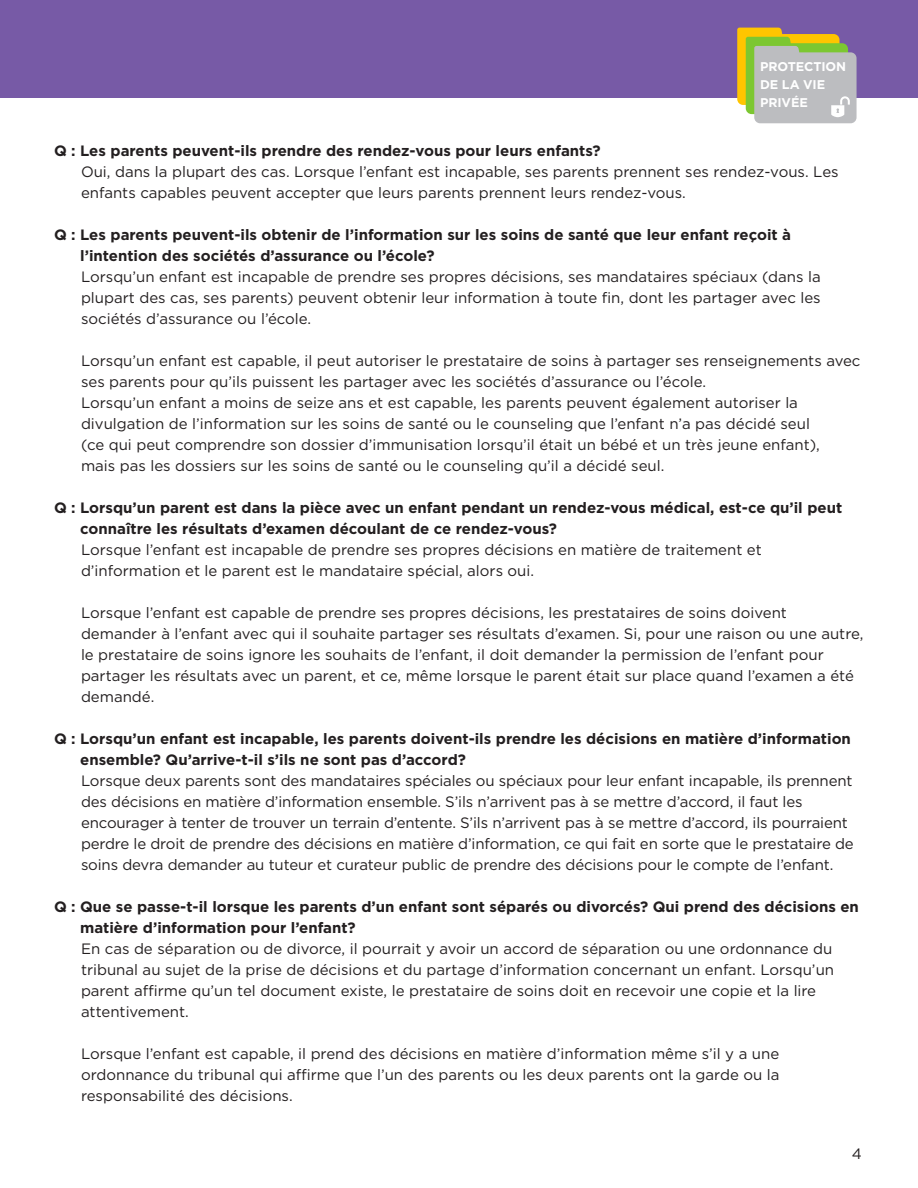
<style>
.page{position:relative;width:918px;height:1188px;background:#fff}
.page>*{position:absolute;margin:0;border:0;box-sizing:border-box;transform-origin:0 0}
.Change_body_text{font:15px/21px "Gotham";color:#231f20}
.Change_body_text-2{font:700 15px/21px "Gotham";color:#231f20}
.CF_body_text{font:700 12.6px "Gotham";letter-spacing:-.01em;color:#fff}
</style>
<div class="page">
<div style="left:0;top:0;width:918px;height:97px;background:#775aa6"></div>
<svg style="left:737px;top:28px;width:120px;height:95px;background:#babb95"></svg>
<p class="CF_body_text" style="left:760px;top:59px;width:87px">PROTECTION</p>
<p class="CF_body_text" style="left:760px;top:77px;width:66px">DE LA VIE</p>
<p class="CF_body_text" style="left:760px;top:94px;width:49px">PRIVÉE</p>
<p class="Change_body_text-2" style="left:54px;top:140px;width:548px">Q : Les parents peuvent-ils prendre des rendez-vous pour leurs enfants?</p>
<p class="Change_body_text" style="left:81px;top:161px;width:759px">Oui, dans la plupart des cas. Lorsque l’enfant est incapable, ses parents prennent ses rendez-vous. Les enfants capables peuvent accepter que leurs parents prennent leurs rendez-vous.</p>
<p class="Change_body_text-2" style="left:80px;top:224px;width:712px;text-indent:-26px">Q : Les parents peuvent-ils obtenir de l’information sur les soins de santé que leur enfant reçoit à l’intention des sociétés d’assurance ou l’école?</p>
<p class="Change_body_text" style="left:81px;top:266px;width:741px;text-align:justify">Lorsqu’un enfant est incapable de prendre ses propres décisions, ses mandataires spéciaux (dans la plupart des cas, ses parents) peuvent obtenir leur information à toute fin, dont les partager avec les sociétés d’assurance ou l’école.</p>
<p class="Change_body_text" style="left:81px;top:350px;width:781px">Lorsqu’un enfant est capable, il peut autoriser le prestataire de soins à partager ses renseignements avec ses parents pour qu’ils puissent les partager avec les sociétés d’assurance ou l’école.</p>
<p class="Change_body_text" style="left:81px;top:392px;width:740px">Lorsqu’un enfant a moins de seize ans et est capable, les parents peuvent également autoriser la divulgation de l’information sur les soins de santé ou le counseling que l’enfant n’a pas décidé seul (ce qui peut comprendre son dossier d’immunisation lorsqu’il était un bébé et un très jeune enfant), mais pas les dossiers sur les soins de santé ou le counseling qu’il a décidé seul.</p>
<p class="Change_body_text-2" style="left:80px;top:497px;width:764px;text-indent:-26px">Q : Lorsqu’un parent est dans la pièce avec un enfant pendant un rendez-vous médical, est-ce qu’il peut connaître les résultats d’examen découlant de ce rendez-vous?</p>
<p class="Change_body_text" style="left:81px;top:539px;width:682px">Lorsque l’enfant est incapable de prendre ses propres décisions en matière de traitement et d’information et le parent est le mandataire spécial, alors oui.</p>
<p class="Change_body_text" style="left:81px;top:602px;width:784px">Lorsque l’enfant est capable de prendre ses propres décisions, les prestataires de soins doivent demander à l’enfant avec qui il souhaite partager ses résultats d’examen. Si, pour une raison ou une autre, le prestataire de soins ignore les souhaits de l’enfant, il doit demander la permission de l’enfant pour partager les résultats avec un parent, et ce, même lorsque le parent était sur place quand l’examen a été demandé.</p>
<p class="Change_body_text-2" style="left:80px;top:728px;width:772px;text-indent:-26px">Q : Lorsqu’un enfant est incapable, les parents doivent-ils prendre les décisions en matière d’information ensemble? Qu’arrive-t-il s’ils ne sont pas d’accord?</p>
<p class="Change_body_text" style="left:81px;top:770px;width:774px">Lorsque deux parents sont des mandataires spéciales ou spéciaux pour leur enfant incapable, ils prennent des décisions en matière d’information ensemble. S’ils n’arrivent pas à se mettre d’accord, il faut les encourager à tenter de trouver un terrain d’entente. S’ils n’arrivent pas à se mettre d’accord, ils pourraient perdre le droit de prendre des décisions en matière d’information, ce qui fait en sorte que le prestataire de soins devra demander au tuteur et curateur public de prendre des décisions pour le compte de l’enfant.</p>
<p class="Change_body_text-2" style="left:80px;top:896px;width:780px;text-indent:-26px">Q : Que se passe-t-il lorsque les parents d’un enfant sont séparés ou divorcés? Qui prend des décisions en matière d’information pour l’enfant?</p>
<p class="Change_body_text" style="left:81px;top:938px;width:755px">En cas de séparation ou de divorce, il pourrait y avoir un accord de séparation ou une ordonnance du tribunal au sujet de la prise de décisions et du partage d’information concernant un enfant. Lorsqu’un parent affirme qu’un tel document existe, le prestataire de soins doit en recevoir une copie et la lire attentivement.</p>
<p class="Change_body_text" style="left:81px;top:1043px;width:700px;text-align:justify">Lorsque l’enfant est capable, il prend des décisions en matière d’information même s’il y a une ordonnance du tribunal qui affirme que l’un des parents ou les deux parents ont la garde ou la responsabilité des décisions.</p>
<p class="Change_body_text" style="left:852px;top:1143px;width:12px">4</p>
</div>
